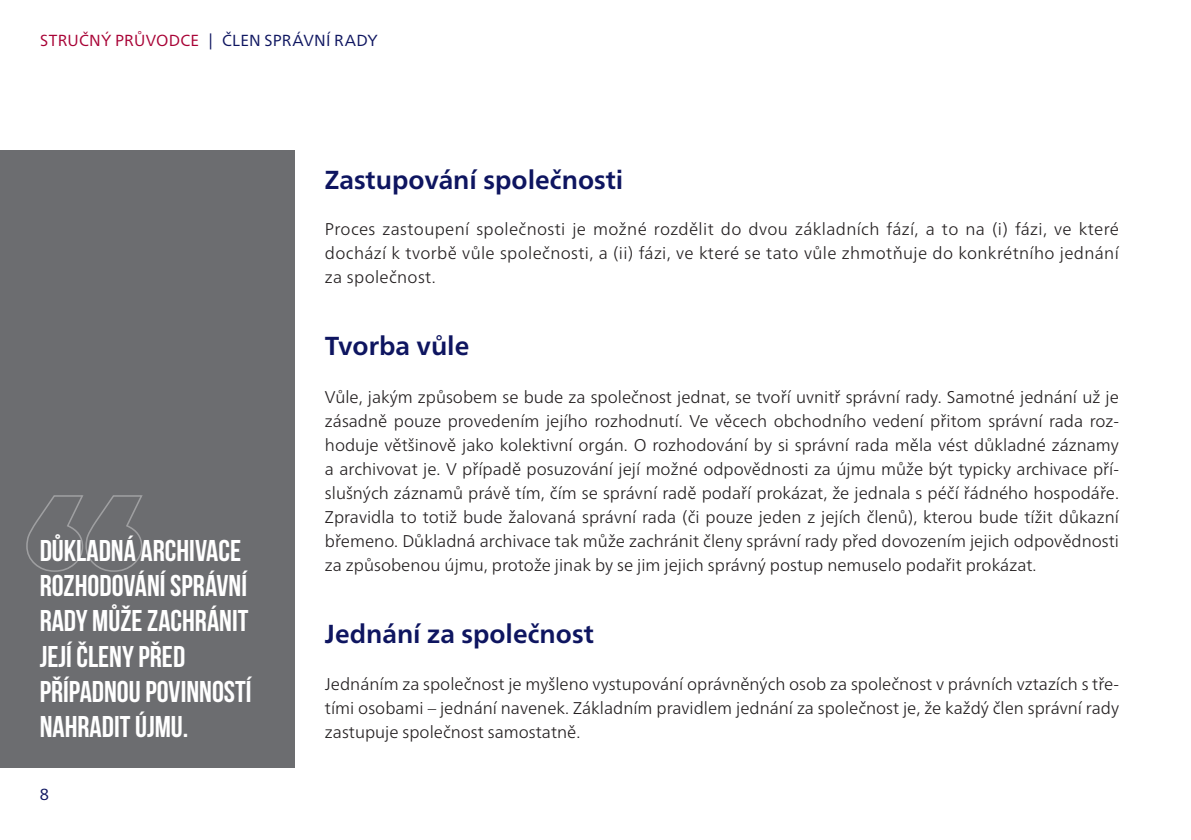
<style>
.page{position:relative;width:1191px;height:840px;background:#fff}
.page>*{position:absolute;margin:0;border:0;box-sizing:border-box;transform-origin:0 0}
.t1{font:700 30px/35px "Bebas Neue";color:#fff}
.t2{font:700 26px "Frutiger Neue LTW1 G";color:#0e1560}
.t3{font:300 17px/24px "Frutiger Neue LTW1 G";color:#231f20;text-align:justify}
.t4{font:16px "Frutiger Neue LTW1 G";letter-spacing:.015em;color:#0e1560}
.s1{color:#a80235}
</style>
<div class="page">
<div style="left:0;top:150px;width:295px;height:617px;background:#6c6d70"></div>
<svg style="left:26px;top:495px;width:117px;height:77px"></svg>
<p class="t4" style="left:40px;top:29px;width:339px"><span class="s1">STRUČNÝ PRŮVODCE</span> | ČLEN SPRÁVNÍ RADY</p>
<p class="t1" style="left:40px;top:533px;width:213px">DŮKLADNÁ ARCHIVACE<br>ROZHODOVÁNÍ SPRÁVNÍ<br>RADY MŮŽE ZACHRÁNIT<br>JEJÍ ČLENY PŘED<br>PŘÍPADNOU POVINNOSTÍ<br>NAHRADIT ÚJMU.</p>
<p class="t4" style="left:40px;top:782px;width:11px">8</p>
<p class="t2" style="left:325px;top:161px;width:300px">Zastupování společnosti</p>
<p class="t3" style="left:325px;top:216px;width:795px">Proces zastoupení společnosti je možné rozdělit do dvou základních fází, a to na (i) fázi, ve které dochází k tvorbě vůle společnosti, a (ii) fázi, ve které se tato vůle zhmotňuje do konkrétního jednání za společnost.</p>
<p class="t2" style="left:325px;top:327px;width:146px">Tvorba vůle</p>
<p class="t3" style="left:325px;top:384px;width:795px">Vůle, jakým způsobem se bude za společnost jednat, se tvoří uvnitř správní rady. Samotné jednání už je zásadně pouze provedením jejího rozhodnutí. Ve věcech obchodního vedení přitom správní rada roz&shy;hoduje většinově jako kolektivní orgán. O rozhodování by si správní rada měla vést důkladné záznamy a archivovat je. V případě posuzování její možné odpovědnosti za újmu může být typicky archivace pří&shy;slušných záznamů právě tím, čím se správní radě podaří prokázat, že jednala s péčí řádného hospodáře.<br>Zpravidla to totiž bude žalovaná správní rada (či pouze jeden z jejích členů), kterou bude tížit důkazní břemeno. Důkladná archivace tak může zachránit členy správní rady před dovozením jejich odpovědnosti za způsobenou újmu, protože jinak by se jim jejich správný postup nemuselo podařit prokázat.</p>
<p class="t2" style="left:325px;top:615px;width:270px">Jednání za společnost</p>
<p class="t3" style="left:325px;top:670px;width:795px">Jednáním za společnost je myšleno vystupování oprávněných osob za společnost v právních vztazích s tře&shy;tími osobami – jednání navenek. Základním pravidlem jednání za společnost je, že každý člen správní rady zastupuje společnost samostatně.</p>
</div>
